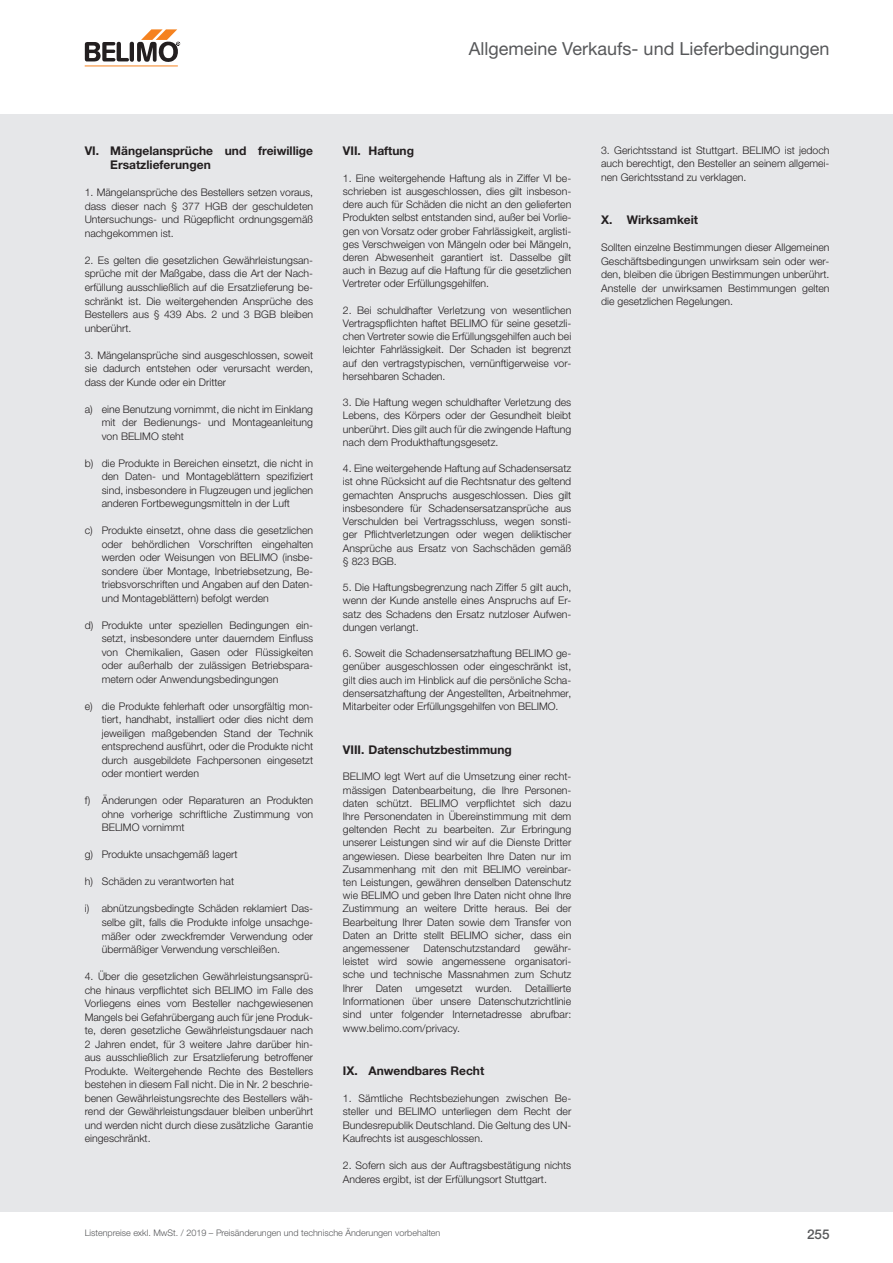
<style>
.page{position:relative;width:893px;height:1263px;background:#fff}
.page>*{position:absolute;margin:0;border:0;box-sizing:border-box;transform-origin:0 0}
.t1{font:18px "Helvetica Neue LTW1 G";color:#57585a}
.t2{font:500 13.5px "Helvetica Neue LTW1 G";color:#57585a}
.t3{font:700 12px/14.4px "Helvetica Neue LTW1 G";color:#231f20}
.t4{font:300 10.5px/13.5px "Helvetica Neue LTW1 G";color:#231f20;text-align:justify}
.t5{font:300 9px "Helvetica Neue LTW1 G";color:#57585a}
</style>
<div class="page">
<hr style="left:85px;top:65px;width:93px;height:1px;background:#f58220">
<svg style="left:85px;top:29px;width:95px;height:33px"></svg>
<div style="left:0;top:114px;width:892px;height:1097px;background:#e6e7e9"></div>
<h1 class="t1" style="left:468px;top:37px;width:362px">Allgemeine Verkaufs- und Lieferbedingungen</h1>
<p class="t3" style="left:110px;top:143px;width:204px;text-indent:-26px">VI. Mängelansprüche und freiwillige<br>Ersatzlieferungen</p>
<p class="t4" style="left:85px;top:186px;width:230px">1. Mängelansprüche des Bestellers setzen voraus, dass dieser nach § 377 HGB der geschuldeten Untersuchungs- und Rügepflicht ordnungsgemäß nachgekommen ist.</p>
<p class="t4" style="left:85px;top:253px;width:230px">2. Es gelten die gesetzlichen Gewährleistungsan&shy;sprüche mit der Maßgabe, dass die Art der Nach&shy;erfüllung ausschließlich auf die Ersatzlieferung be&shy;schränkt ist. Die weitergehenden Ansprüche des Bestellers aus § 439 Abs. 2 und 3 BGB bleiben unberührt.</p>
<p class="t4" style="left:85px;top:348px;width:230px">3. Mängelansprüche sind ausgeschlossen, soweit sie dadurch entstehen oder verursacht werden, dass der Kunde oder ein Dritter</p>
<p class="t4" style="left:102px;top:402px;width:213px;text-indent:-17px">a) eine Benutzung vornimmt, die nicht im Einklang mit der Bedienungs- und Montageanleitung von BELIMO steht</p>
<p class="t4" style="left:102px;top:456px;width:213px;text-indent:-17px">b) die Produkte in Bereichen einsetzt, die nicht in den Daten- und Montageblättern spezifiziert sind, insbesondere in Flugzeugen und jeglichen anderen Fortbewegungsmitteln in der Luft</p>
<p class="t4" style="left:102px;top:523px;width:213px;text-indent:-17px">c) Produkte einsetzt, ohne dass die gesetzlichen oder behördlichen Vorschriften eingehalten werden oder Weisungen von BELIMO (insbe&shy;sondere über Montage, Inbetriebsetzung, Be&shy;triebsvorschriften und Angaben auf den Daten&shy;und Montageblättern) befolgt werden</p>
<p class="t4" style="left:102px;top:618px;width:213px;text-indent:-17px">d) Produkte unter speziellen Bedingungen ein&shy;setzt, insbesondere unter dauerndem Einfluss von Chemikalien, Gasen oder Flüssigkeiten oder außerhalb der zulässigen Betriebspara&shy;metern oder Anwendungsbedingungen</p>
<p class="t4" style="left:102px;top:699px;width:213px;text-indent:-17px">e) die Produkte fehlerhaft oder unsorgfältig mon&shy;tiert, handhabt, installiert oder dies nicht dem jeweiligen maßgebenden Stand der Technik entsprechend ausführt, oder die Produkte nicht durch ausgebildete Fachpersonen eingesetzt oder montiert werden</p>
<p class="t4" style="left:102px;top:793px;width:213px;text-indent:-17px">f) Änderungen oder Reparaturen an Produkten ohne vorherige schriftliche Zustimmung von BELIMO vornimmt</p>
<p class="t4" style="left:85px;top:847px;width:154px">g) Produkte unsachgemäß lagert</p>
<p class="t4" style="left:85px;top:874px;width:151px">h) Schäden zu verantworten hat</p>
<p class="t4" style="left:102px;top:901px;width:213px;text-indent:-17px">i) abnützungsbedingte Schäden reklamiert Das&shy;selbe gilt, falls die Produkte infolge unsachge&shy;mäßer oder zweckfremder Verwendung oder übermäßiger Verwendung verschleißen.</p>
<p class="t4" style="left:85px;top:969px;width:230px">4. Über die gesetzlichen Gewährleistungsansprü&shy;che hinaus verpflichtet sich BELIMO im Falle des Vorliegens eines vom Besteller nachgewiesenen Mangels bei Gefahrübergang auch für jene Produk&shy;te, deren gesetzliche Gewährleistungsdauer nach 2 Jahren endet, für 3 weitere Jahre darüber hin&shy;aus ausschließlich zur Ersatzlieferung betroffener Produkte. Weitergehende Rechte des Bestellers bestehen in diesem Fall nicht. Die in Nr. 2 beschrie&shy;benen Gewährleistungsrechte des Bestellers wäh&shy;rend der Gewährleistungsdauer bleiben unberührt und werden nicht durch diese zusätzliche Garantie eingeschränkt.</p>
<p class="t3" style="left:343px;top:143px;width:73px">VII. Haftung</p>
<p class="t4" style="left:343px;top:171px;width:230px">1. Eine weitergehende Haftung als in Ziffer VI be&shy;schrieben ist ausgeschlossen, dies gilt insbeson&shy;dere auch für Schäden die nicht an den gelieferten Produkten selbst entstanden sind, außer bei Vorlie&shy;gen von Vorsatz oder grober Fahrlässigkeit, arglisti&shy;ges Verschweigen von Mängeln oder bei Mängeln, deren Abwesenheit garantiert ist. Dasselbe gilt auch in Bezug auf die Haftung für die gesetzlichen Vertreter oder Erfüllungsgehilfen.</p>
<p class="t4" style="left:343px;top:303px;width:230px">2. Bei schuldhafter Verletzung von wesentlichen Vertragspflichten haftet BELIMO für seine gesetzli&shy;chen Vertreter sowie die Erfüllungsgehilfen auch bei leichter Fahrlässigkeit. Der Schaden ist begrenzt auf den vertragstypischen, vernünftigerweise vor&shy;hersehbaren Schaden.</p>
<p class="t4" style="left:343px;top:396px;width:230px">3. Die Haftung wegen schuldhafter Verletzung des Lebens, des Körpers oder der Gesundheit bleibt unberührt. Dies gilt auch für die zwingende Haftung nach dem Produkthaftungsgesetz.</p>
<p class="t4" style="left:343px;top:462px;width:230px">4. Eine weitergehende Haftung auf Schadensersatz ist ohne Rücksicht auf die Rechtsnatur des geltend gemachten Anspruchs ausgeschlossen. Dies gilt insbesondere für Schadensersatzansprüche aus Verschulden bei Vertragsschluss, wegen sonsti&shy;ger Pflichtverletzungen oder wegen deliktischer Ansprüche aus Ersatz von Sachschäden gemäß § 823 BGB.</p>
<p class="t4" style="left:343px;top:580px;width:230px">5. Die Haftungsbegrenzung nach Ziffer 5 gilt auch, wenn der Kunde anstelle eines Anspruchs auf Er&shy;satz des Schadens den Ersatz nutzloser Aufwen&shy;dungen verlangt.</p>
<p class="t4" style="left:343px;top:646px;width:230px">6. Soweit die Schadensersatzhaftung BELIMO ge&shy;genüber ausgeschlossen oder eingeschränkt ist, gilt dies auch im Hinblick auf die persönliche Scha&shy;densersatzhaftung der Angestellten, Arbeitnehmer, Mitarbeiter oder Erfüllungsgehilfen von BELIMO.</p>
<p class="t3" style="left:343px;top:742px;width:170px">VIII. Datenschutzbestimmung</p>
<p class="t4" style="left:343px;top:769px;width:230px">BELIMO legt Wert auf die Umsetzung einer recht&shy;mässigen Datenbearbeitung, die Ihre Personen&shy;daten schützt. BELIMO verpflichtet sich dazu Ihre Personendaten in Übereinstimmung mit dem geltenden Recht zu bearbeiten. Zur Erbringung unserer Leistungen sind wir auf die Dienste Dritter angewiesen. Diese bearbeiten Ihre Daten nur im Zusammenhang mit den mit BELIMO vereinbar&shy;ten Leistungen, gewähren denselben Datenschutz wie BELIMO und geben Ihre Daten nicht ohne Ihre Zustimmung an weitere Dritte heraus. Bei der Bearbeitung Ihrer Daten sowie dem Transfer von Daten an Dritte stellt BELIMO sicher, dass ein angemessener</p>
<p class="t4" style="left:343px;top:941px;width:230px;text-indent:191px">gewähr&shy;leistet wird sowie angemessene organisatori&shy;sche und technische Massnahmen zum Schutz Ihrer Daten umgesetzt wurden. Detaillierte Informationen über unsere Datenschutzrichtlinie sind unter folgender Internetadresse abrufbar: www.belimo.com/privacy.</p>
<p class="t3" style="left:343px;top:1063px;width:143px">IX. Anwendbares Recht</p>
<p class="t4" style="left:343px;top:1091px;width:230px">1. Sämtliche Rechtsbeziehungen zwischen Be&shy;steller und BELIMO unterliegen dem Recht der Bundesrepublik Deutschland. Die Geltung des UN-Kaufrechts ist ausgeschlossen.</p>
<p class="t4" style="left:343px;top:1158px;width:230px">2. Sofern sich aus der Auftragsbestätigung nichts<br>Anderes ergibt, ist der Erfüllungsort Stuttgart.</p>
<p class="t4" style="left:423px;top:941px;width:98px">Datenschutzstandard</p>
<p class="t4" style="left:601px;top:143px;width:230px">3. Gerichtsstand ist Stuttgart. BELIMO ist jedoch auch berechtigt, den Besteller an seinem allgemei&shy;nen Gerichtsstand zu verklagen.</p>
<p class="t3" style="left:601px;top:212px;width:98px">X. Wirksamkeit</p>
<p class="t4" style="left:601px;top:240px;width:230px">Sollten einzelne Bestimmungen dieser Allgemeinen Geschäftsbedingungen unwirksam sein oder wer&shy;den, bleiben die übrigen Bestimmungen unberührt.<br>Anstelle der unwirksamen Bestimmungen gelten die gesetzlichen Regelungen.</p>
<p class="t5" style="left:85px;top:1226px;width:357px">Listenpreise exkl. MwSt. / 2019 – Preisänderungen und technische Änderungen vorbehalten</p>
<p class="t2" style="left:806px;top:1225px;width:24px">255</p>
</div>
